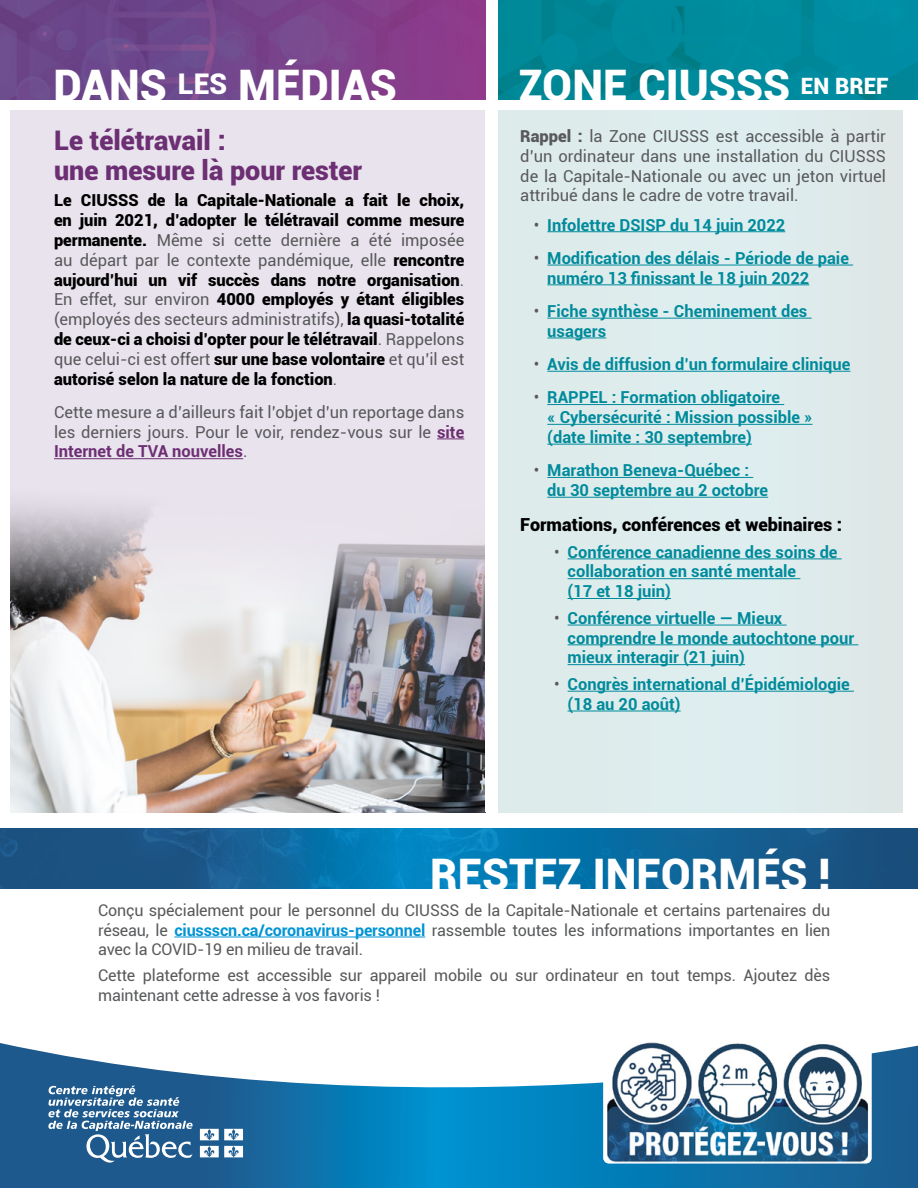
<style>
.page{position:relative;width:918px;height:1188px;background:#fff}
.page>*{position:absolute;margin:0;border:0;box-sizing:border-box;transform-origin:0 0}
.t1{font:900 43.5px "Roboto";color:#fff}
.t2{font:900 27px/30px "Roboto";color:#6d2f73}
.t3{font:900 18px "Roboto";color:#000}
.t4{font:700 16.5px/19.8px "Roboto";color:#008b9c}
.t5{font:900 16.5px/19.8px "Roboto";color:#000;text-align:justify}
.t6{font:16.5px/19.8px "Roboto";color:#58595b;text-align:justify}
.t7{font:16.2px/19.4px "Roboto";letter-spacing:-.01em;color:#58595b;text-align:justify}
.s1{font-weight:400;color:#58595b}
.s2{font-weight:700;color:#6d2f73}
.s3{font-weight:900}
.s4{font-weight:700;color:#0094d4}
</style>
<div class="page">
<svg style="left:0;top:812px;width:918px;height:376px"></svg>
<svg style="left:48px;top:1086px;width:145px;height:77px;background:#4f7ea5"></svg>
<svg style="left:200px;top:1129px;width:43px;height:11px"></svg>
<svg style="left:200px;top:1146px;width:43px;height:11px"></svg>
<img style="left:603px;top:1037px;width:269px;height:126px">
<svg style="left:0;top:828px;width:918px;height:61px;background:#0f659a"></svg>
<hr style="left:174px;top:937px;width:251px;height:1px;background:#0094d4">
<div style="left:10px;top:110px;width:476px;height:702px;background:#e9e3ed"></div>
<img style="left:0;top:0;width:486px;height:100px">
<img style="left:499px;top:0;width:419px;height:100px">
<img style="left:10px;top:472px;width:476px;height:340px">
<div style="left:499px;top:110px;width:404px;height:702px;background:#deebec"></div>
<hr style="left:547px;top:231px;width:238px;height:1px;background:#008b9c">
<hr style="left:547px;top:265px;width:306px;height:1px;background:#008b9c">
<hr style="left:547px;top:284px;width:262px;height:1px;background:#008b9c">
<hr style="left:547px;top:318px;width:265px;height:1px;background:#008b9c">
<hr style="left:547px;top:338px;width:59px;height:1px;background:#008b9c">
<hr style="left:547px;top:371px;width:303px;height:1px;background:#008b9c">
<hr style="left:547px;top:404px;width:237px;height:1px;background:#008b9c">
<hr style="left:547px;top:424px;width:266px;height:1px;background:#008b9c">
<hr style="left:547px;top:444px;width:205px;height:1px;background:#008b9c">
<hr style="left:547px;top:477px;width:206px;height:1px;background:#008b9c">
<hr style="left:547px;top:497px;width:221px;height:1px;background:#008b9c">
<hr style="left:568px;top:558px;width:274px;height:1px;background:#008b9c">
<hr style="left:568px;top:578px;width:232px;height:1px;background:#008b9c">
<hr style="left:568px;top:598px;width:103px;height:1px;background:#008b9c">
<hr style="left:568px;top:625px;width:219px;height:1px;background:#008b9c">
<hr style="left:568px;top:644px;width:290px;height:1px;background:#008b9c">
<hr style="left:568px;top:664px;width:177px;height:1px;background:#008b9c">
<hr style="left:568px;top:691px;width:286px;height:1px;background:#008b9c">
<hr style="left:568px;top:711px;width:113px;height:1px;background:#008b9c">
<svg style="left:437px;top:439px;width:27px;height:1px"></svg>
<hr style="left:54px;top:458px;width:189px;height:1px;background:#6d2f73">
<h1 class="t1" style="left:53px;top:55px;width:345px">DANS <sup>LES</sup> MÉDIAS</h1>
<h1 class="t1" style="left:519px;top:55px;width:372px">ZONE CIUSSS <sup>EN</sup> <sup>BREF</sup></h1>
<h2 class="t2" style="left:54px;top:124px;width:310px">Le télétravail :<br>une mesure là pour rester</h2>
<p class="t5" style="left:54px;top:190px;width:412px">Le CIUSSS de la Capitale-Nationale a fait le choix, en juin 2021, d’adopter le télétravail comme mesure permanente. <span class="s1">Même si cette dernière a été imposée au départ par le contexte pandémique, elle</span> rencontre aujourd’hui un vif succès dans notre organisation<span class="s1">.<br>En effet, sur environ</span> 4000 employés y étant éligibles <span class="s1">(employés des secteurs administratifs),</span> la quasi-totalité de ceux-ci a choisi d’opter pour le télétravail<span class="s1">. Rappelons que celui-ci est offert</span> sur une base volontaire <span class="s1">et qu’il est </span>autorisé selon la nature de la fonction<span class="s1">.</span></p>
<p class="t6" style="left:54px;top:402px;width:412px">Cette mesure a d’ailleurs fait l’objet d’un reportage dans les derniers jours. Pour le voir, rendez-vous sur le <span class="s2">site Internet de TVA nouvelles</span>.</p>
<p class="t6" style="left:520px;top:126px;width:367px"><span class="s3">Rappel :</span> la Zone CIUSSS est accessible à partir d’un ordinateur dans une installation du CIUSSS de la Capitale-Nationale ou avec un jeton virtuel attribué dans le cadre de votre travail.</p>
<p class="t4" style="left:534px;top:214px;width:253px"><span class="s1">•</span> Infolettre DSISP du 14 juin 2022</p>
<p class="t4" style="left:547px;top:247px;width:303px;text-indent:-13px"><span class="s1">•</span> Modification des délais - Période de paie numéro 13 finissant le 18 juin 2022</p>
<p class="t4" style="left:547px;top:301px;width:262px;text-indent:-13px"><span class="s1">•</span> Fiche synthèse - Cheminement des usagers</p>
<p class="t4" style="left:534px;top:354px;width:318px"><span class="s1">•</span> Avis de diffusion d’un formulaire clinique</p>
<p class="t4" style="left:547px;top:387px;width:267px;text-indent:-13px"><span class="s1">•</span> RAPPEL : Formation obligatoire<br>« Cybersécurité : Mission possible » (date limite : 30 septembre)</p>
<p class="t4" style="left:547px;top:460px;width:222px;text-indent:-13px"><span class="s1">•</span> Marathon Beneva-Québec : du 30 septembre au 2 octobre</p>
<p class="t3" style="left:520px;top:512px;width:323px">Formations, conférences et webinaires :</p>
<p class="t4" style="left:568px;top:541px;width:272px;text-indent:-13px"><span class="s1">•</span> Conférence canadienne des soins de collaboration en santé mentale<br>(17 et 18 juin)</p>
<p class="t4" style="left:568px;top:607px;width:288px;text-indent:-13px"><span class="s1">•</span> Conférence virtuelle — Mieux comprendre le monde autochtone pour mieux interagir (21 juin)</p>
<p class="t4" style="left:568px;top:674px;width:284px;text-indent:-13px"><span class="s1">•</span> Congrès international d’Épidémiologie (18 au 20 août)</p>
<h1 class="t1" style="left:430px;top:844px;width:402px">RESTEZ INFORMÉS !</h1>
<p class="t7" style="left:98px;top:900px;width:734px">Conçu spécialement pour le personnel du CIUSSS de la Capitale-Nationale et certains partenaires du réseau, le <span class="s4">ciussscn.ca/coronavirus-personnel</span> rassemble toutes les informations importantes en lien avec la COVID-19 en milieu de travail.</p>
<p class="t7" style="left:98px;top:965px;width:734px;line-height:19.8px">Cette plateforme est accessible sur appareil mobile ou sur ordinateur en tout temps. Ajoutez dès maintenant cette adresse à vos favoris !</p>
</div>
